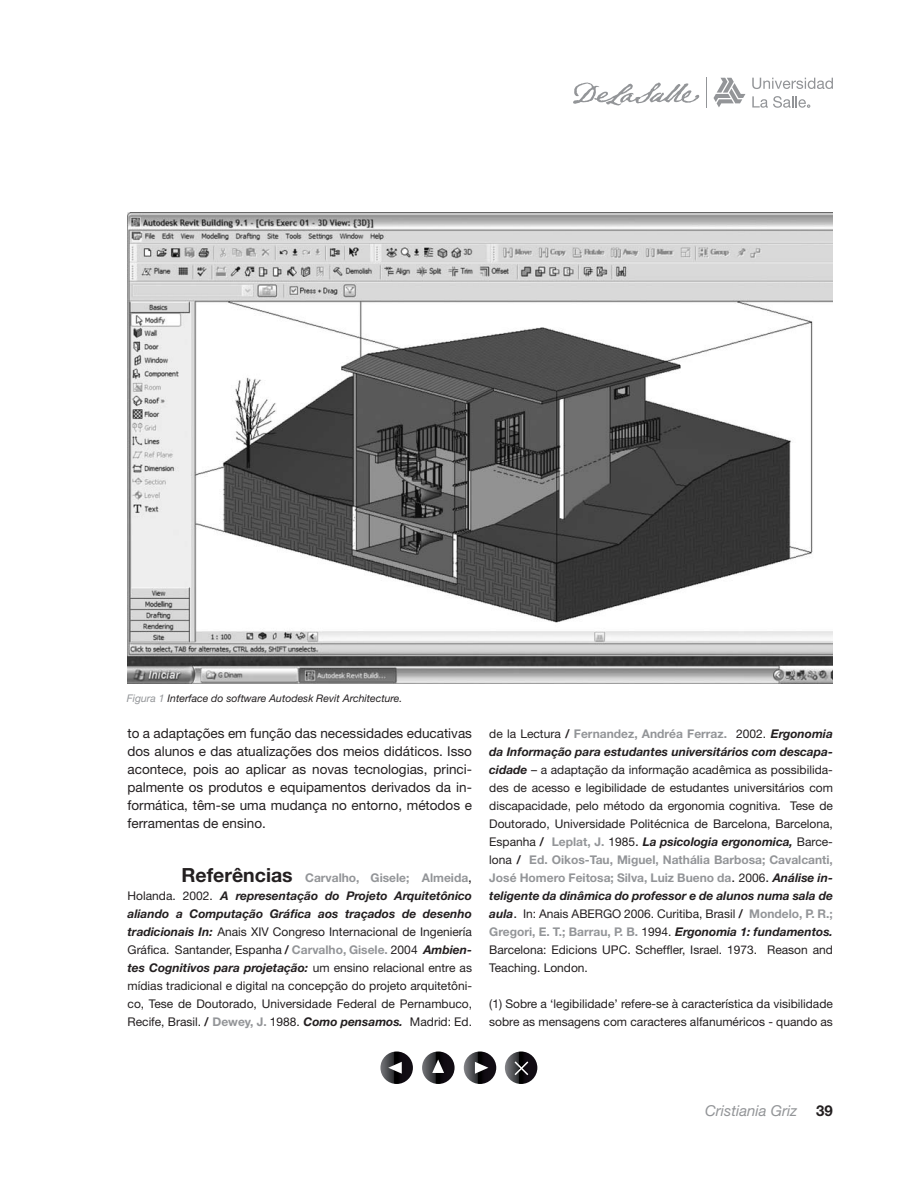
<style>
.page{position:relative;width:918px;height:1188px;background:#fff}
.page>*{position:absolute;margin:0;border:0;box-sizing:border-box;transform-origin:0 0}
.t1{font:italic 15px "Helvetica Neue";color:#939598}
.t2{font:700 15px "Helvetica Neue";color:#231f20}
.t3{font:13.5px/18px "Helvetica Neue";color:#231f20;text-align:justify}
.t4{font:12px/18px "Helvetica Neue";color:#231f20;text-align:justify}
.t5{font:italic 10.5px "Helvetica Neue";color:#231f20}
.s1{color:#939598}
.s2{font-weight:700;font-size:19.5px}
.s3{font-weight:700;color:#939598}
.s4{font-size:13.5px}
.s5{font-weight:700;font-style:italic}
</style>
<div class="page">
<svg style="left:573px;top:83px;width:126px;height:22px"></svg>
<hr style="left:706px;top:78px;width:1px;height:30px;background:#939598">
<svg style="left:714px;top:78px;width:31px;height:29px"></svg>
<svg style="left:752px;top:78px;width:81px;height:11px"></svg>
<svg style="left:752px;top:96px;width:58px;height:12px"></svg>
<img style="left:128px;top:213px;width:705px;height:470px">
<svg style="left:380px;top:1052px;width:33px;height:32px"></svg>
<svg style="left:388px;top:1062px;width:14px;height:12px"></svg>
<svg style="left:464px;top:1052px;width:32px;height:32px"></svg>
<svg style="left:475px;top:1062px;width:13px;height:12px"></svg>
<svg style="left:422px;top:1052px;width:33px;height:32px"></svg>
<svg style="left:432px;top:1059px;width:12px;height:14px"></svg>
<svg style="left:505px;top:1052px;width:32px;height:32px"></svg>
<svg style="left:513px;top:1060px;width:17px;height:17px"></svg>
<p class="t5" style="left:127px;top:695px;width:277px"><span class="s1">Figura 1</span> Interface do software Autodesk Revit Architecture.</p>
<p class="t3" style="left:128px;top:726px;width:346px">to a adaptações em função das necessidades educativas dos alunos e das atualizações dos meios didáticos. Isso acontece, pois ao aplicar as novas tecnologias, princi&shy;palmente os produtos e equipamentos derivados da in&shy;formática, têm-se uma mudança no entorno, métodos e ferramentas de ensino.</p>
<p class="t4" style="left:128px;top:870px;width:346px;text-indent:54px"><span class="s2">Referências</span> <span class="s3">Carvalho, Gisele; Almeida</span><span class="s4">, </span>Holanda. 2002. <span class="s5">A representação do Projeto Arquitetônico aliando a Computação Gráfica aos traçados de desenho tradicionais In:</span> Anais XIV Congreso Internacional de Ingeniería Gráfica. Santander, Espanha <span class="s5">/</span> <span class="s3">Carvalho, Gisele.</span> 2004 <span class="s5">Ambien&shy;tes Cognitivos para projetação:</span> um ensino relacional entre as mídias tradicional e digital na concepção do projeto arquitetôni&shy;co, Tese de Doutorado, Universidade Federal de Pernambuco, Recife, Brasil. <span class="s5">/</span> <span class="s3">Dewey, J.</span> 1988. <span class="s5">Como pensamos.</span> Madrid: Ed.</p>
<p class="t4" style="left:489px;top:726px;width:345px">de la Lectura <span class="s5">/</span> <span class="s3">Fernandez, Andréa Ferraz.</span> 2002. <span class="s5">Ergonomia da Informação para estudantes universitários com descapa&shy;cidade</span> – a adaptação da informação acadêmica as possibilida&shy;des de acesso e legibilidade de estudantes universitários com discapacidade, pelo método da ergonomia cognitiva. Tese de Doutorado, Universidade Politécnica de Barcelona, Barcelona, Espanha <span class="s5">/</span> <span class="s3">Leplat, J.</span> 1985<span class="s4">.</span> <span class="s5">La psicologia ergonomica,</span> Barce&shy;lona <span class="s5">/</span> <span class="s3">Ed. Oikos-Tau, Miguel, Nathália Barbosa; Cavalcanti, José Homero Feitosa; Silva, Luiz Bueno da</span><span class="s4">.</span> 2006<span class="s4">.</span> <span class="s5">Análise in&shy;teligente da dinâmica do professor e de alunos numa sala de aula</span><span class="s4">.</span> In: Anais ABERGO 2006. Curitiba, Brasil <span class="s5">/</span> <span class="s3">Mondelo, P. R.; Gregori, E. T.; Barrau, P. B.</span> 1994. <span class="s5">Ergonomia 1: fundamentos.<br></span>Barcelona: Edicions UPC. Scheffler, Israel. 1973. Reason and Teaching. London.</p>
<p class="t4" style="left:489px;top:996px;width:345px">(1) Sobre a ‘legibilidade’ refere-se à característica da visibilidade sobre as mensagens com caracteres alfanuméricos - quando as</p>
<p class="t1" style="left:705px;top:1105px;width:94px">Cristiania Griz</p>
<p class="t2" style="left:816px;top:1105px;width:18px">39</p>
</div>
